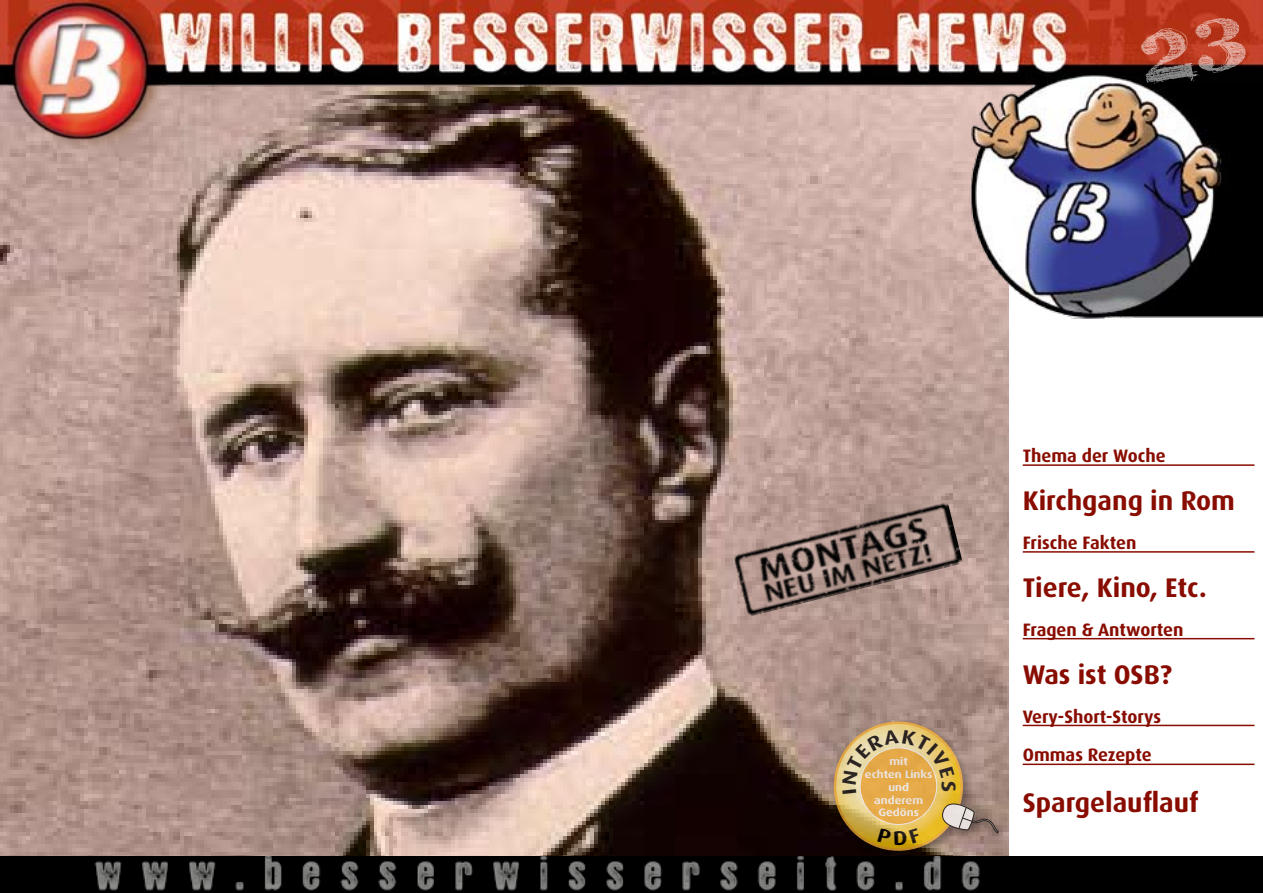
<style>
.page{position:relative;width:1263px;height:893px;background:#fff}
.page>*{position:absolute;margin:0;border:0;box-sizing:border-box;transform-origin:0 0}
.t1{font:700 27px "Dax";color:#890c00}
.t2{font:700 18px/38.8px "Dax";color:#890c00}
.t3{font:700 10.65px/12.8px "Dax Wide";color:#fff;text-align:center}
</style>
<div class="page">
<img style="left:0;top:319px;width:1009px;height:538px">
<hr style="left:1023px;top:464px;width:231px;height:2px;background:#890c00">
<hr style="left:1023px;top:551px;width:231px;height:2px;background:#890c00">
<hr style="left:1023px;top:638px;width:231px;height:1px;background:#890c00">
<hr style="left:1023px;top:725px;width:231px;height:1px;background:#890c00">
<hr style="left:1023px;top:764px;width:231px;height:1px;background:#890c00">
<img style="left:733px;top:502px;width:230px;height:115px">
<img style="left:0;top:857px;width:1263px;height:36px">
<img style="left:0;top:0;width:1263px;height:319px">
<div style="left:828px;top:716px;width:228px;height:155px;background:#000;opacity:.48"></div>
<svg style="left:1138px;top:13px;width:112px;height:75px;background:#802614"></svg>
<svg style="left:835px;top:723px;width:164px;height:126px;background:#c5a367"></svg>
<p class="t3" style="left:865px;top:755px;width:69px">mit<br>echten Links und anderem<br>Gedöns</p>
<p class="t2" style="left:1023px;top:437px;width:144px">Thema der Woche</p>
<h1 class="t1" style="left:1023px;top:485px;width:214px">Kirchgang in Rom</h1>
<p class="t2" style="left:1023px;top:523px;width:115px">Frische Fakten</p>
<h1 class="t1" style="left:1023px;top:572px;width:185px">Tiere, Kino, Etc.</h1>
<p class="t2" style="left:1023px;top:610px;width:162px">Fragen &amp; Antworten</p>
<h1 class="t1" style="left:1023px;top:659px;width:151px">Was ist OSB?</h1>
<p class="t2" style="left:1023px;top:697px;width:140px">Very-Short-Storys<br>Ommas Rezepte</p>
<h1 class="t1" style="left:1023px;top:788px;width:177px">Spargelauflauf</h1>
</div>
